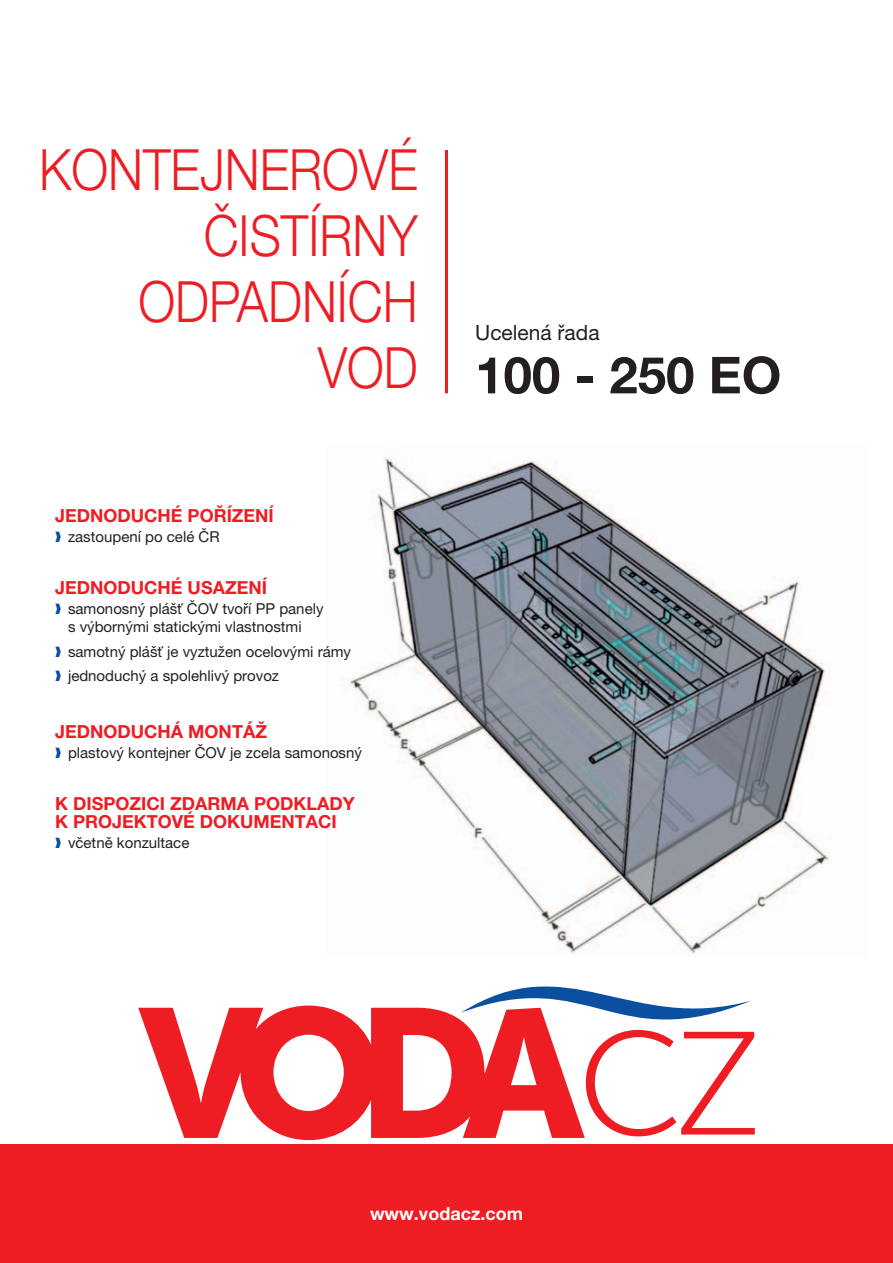
<style>
.page{position:relative;width:893px;height:1263px;background:#fff}
.page>*{position:absolute;margin:0;border:0;box-sizing:border-box;transform-origin:0 0}
.t1{font:300 57px/66px "Helvetica Neue LT Pro";color:#ee1d23;text-align:right;scale:.87 1}
.t2{font:700 51px "Helvetica Neue LT Pro";color:#231f20}
.t3{font:21px "Helvetica Neue LT Pro";color:#231f20}
.t4{font:700 18px "Helvetica Neue LT Pro";color:#ee1d23}
.t5{font:700 18px "Helvetica Neue LT Pro";color:#fff}
.t6{font:15px/18px "Helvetica Neue LT Pro";color:#231f20}
.s1{color:#0d4da1}
</style>
<div class="page">
<hr style="left:445px;top:150px;width:3px;height:243px;background:#ee1d23">
<img style="left:342px;top:457px;width:488px;height:497px">
<div style="left:0;top:1144px;width:893px;height:119px;background:#ee1d23"></div>
<svg style="left:138px;top:1005px;width:447px;height:135px;fill:#ee1d23"></svg>
<svg style="left:461px;top:986px;width:294px;height:150px"></svg>
<h1 class="t1" style="left:39px;top:135px;width:437px">KONTEJNEROVÉ<br>ČISTÍRNY<br>ODPADNÍCH<br>VO D</h1>
<p class="t4" style="left:55px;top:504px;width:220px">JEDNODUCHÉ POŘÍZENÍ</p>
<p class="t6" style="left:55px;top:528px;width:166px"><span class="s1">❱</span> zastoupení po celé ČR</p>
<p class="t4" style="left:55px;top:576px;width:213px">JEDNODUCHÉ USAZENÍ</p>
<p class="t6" style="left:68px;top:600px;width:257px;text-indent:-13px"><span class="s1">❱</span> samonosný plášť ČOV tvoří PP panely s výbornými statickými vlastnostmi</p>
<p class="t6" style="left:55px;top:639px;width:297px;line-height:24.3px"><span class="s1">❱</span> samotný plášť je vyztužen ocelovými rámy <span class="s1">❱</span> jednoduchý a spolehlivý provoz</p>
<p class="t4" style="left:55px;top:720px;width:14px">JEDNODUCH</p>
<p class="t4" style="left:171px;top:720px;width:97px">Á MON TÁŽ</p>
<p class="t6" style="left:55px;top:744px;width:308px"><span class="s1">❱</span> plastový kontejner ČOV je zcela samonosný</p>
<p class="t4" style="left:55px;top:792px;width:50px">K DISPOZ</p>
<p class="t4" style="left:141px;top:792px;width:43px">ICI ZDA</p>
<p class="t4" style="left:208px;top:792px;width:61px">RMA POD</p>
<p class="t4" style="left:294px;top:792px;width:63px">KLADY</p>
<p class="t4" style="left:55px;top:810px;width:56px">K PROJE</p>
<p class="t4" style="left:134px;top:810px;width:204px">KTOVÉ DO KUMENTAC I</p>
<p class="t6" style="left:55px;top:834px;width:136px"><span class="s1">❱</span> včetně konzultace</p>
<h3 class="t3" style="left:475px;top:320px;width:126px">Ucelená řada</h3>
<h2 class="t2" style="left:475px;top:344px;width:308px">100 - 250 EO</h2>
<p class="t5" style="left:370px;top:1203px;width:154px">WWW.VODACZ.COM</p>
</div>
